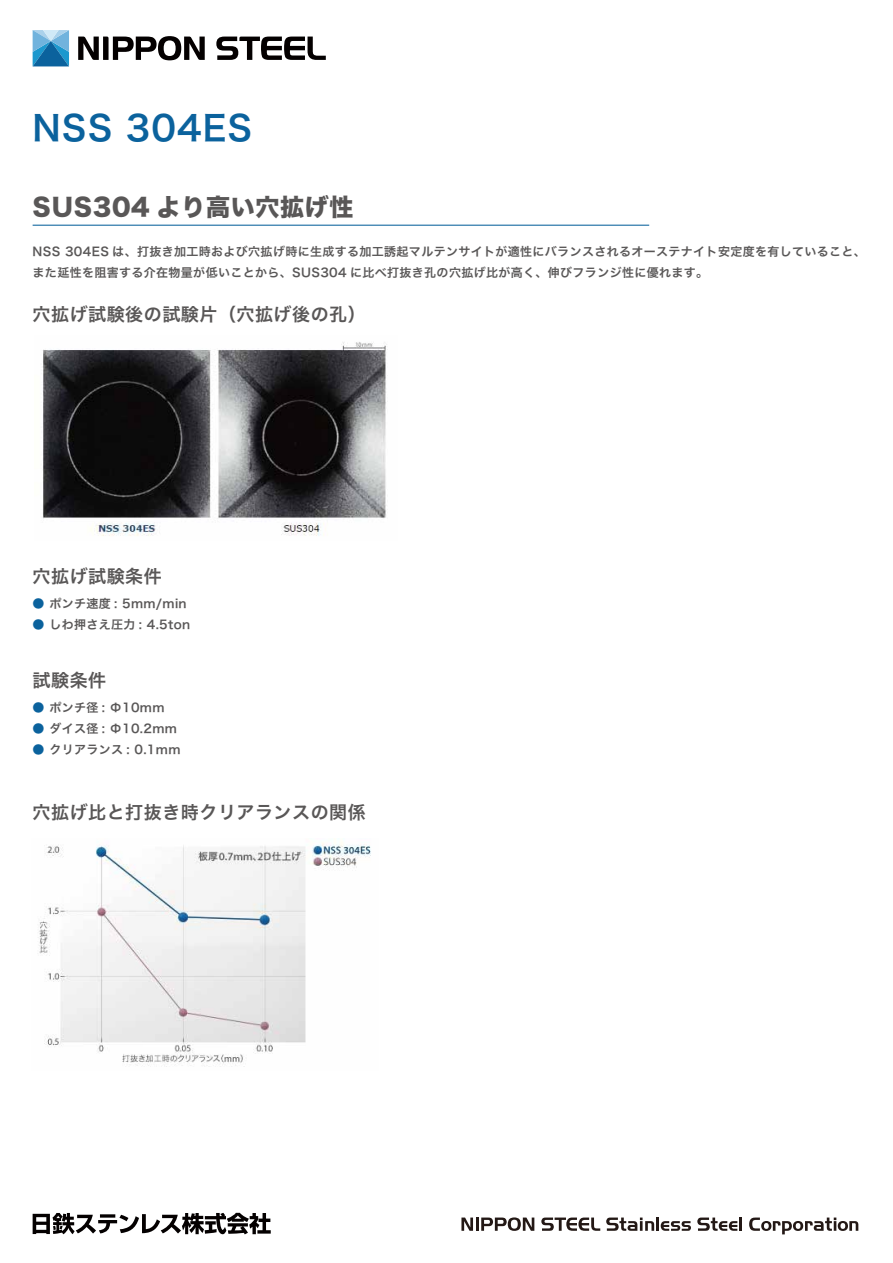
<style>
.page{position:relative;width:893px;height:1263px;background:#fff}
.page>*{position:absolute;margin:0;border:0;box-sizing:border-box;transform-origin:0 0}
.t1{font:34.5px "Hira Kaku Pro W6";letter-spacing:.03em;color:#0b629d}
.t2{font:24px "Hira Kaku Std W8";letter-spacing:.03em;color:#595757}
.t3{font:18px "Hira Kaku Pro W6";letter-spacing:.03em;color:#595757}
.t4{font:12px/21px "Hira Kaku Pro W6";letter-spacing:.03em;color:#595757}
.s1{color:#0b629d}
</style>
<div class="page">
<hr style="left:33px;top:225px;width:616px;height:1px;background:#0b629d">
<img style="left:42px;top:342px;width:346px;height:194px">
<img style="left:38px;top:842px;width:333px;height:225px">
<svg style="left:33px;top:30px;width:36px;height:36px"></svg>
<svg style="left:78px;top:36px;width:127px;height:24px"></svg>
<svg style="left:216px;top:37px;width:110px;height:23px"></svg>
<svg style="left:33px;top:1213px;width:238px;height:21px"></svg>
<svg style="left:461px;top:1217px;width:12px;height:14px"></svg>
<hr style="left:476px;top:1217px;width:3px;height:14px;background:#231815">
<svg style="left:481px;top:1217px;width:53px;height:14px"></svg>
<svg style="left:541px;top:1217px;width:59px;height:14px"></svg>
<svg style="left:606px;top:1217px;width:48px;height:14px"></svg>
<hr style="left:656px;top:1217px;width:3px;height:14px;background:#231815">
<svg style="left:661px;top:1221px;width:30px;height:10px"></svg>
<svg style="left:697px;top:1217px;width:45px;height:14px"></svg>
<svg style="left:749px;top:1217px;width:109px;height:17px"></svg>
<h1 class="t1" style="left:33px;top:97px;width:221px">NSS 304ES</h1>
<h2 class="t2" style="left:33px;top:193px;width:322px">SUS304 より高い穴拡げ性</h2>
<p class="t4" style="left:33px;top:241px;width:835px">NSS 304ES は、打抜き加工時および穴拡げ時に生成する加工誘起マルテンサイトが適性にバランスされるオーステナイト安定度を有していること、また延性を阻害する介在物量が低いことから、SUS304 に比べ打抜き孔の穴拡げ比が高く、伸びフランジ性に優れます。</p>
<h3 class="t3" style="left:33px;top:298px;width:335px">穴拡げ試験後の試験片（穴拡げ後の孔）</h3>
<h3 class="t3" style="left:33px;top:560px;width:131px">穴拡げ試験条件</h3>
<p class="t4" style="left:33px;top:593px;width:156px"><span class="s1">●</span> ポンチ速度 : 5mm/min</p>
<p class="t4" style="left:33px;top:614px;width:159px"><span class="s1">●</span> しわ押さえ圧力 : 4.5ton</p>
<h3 class="t3" style="left:33px;top:664px;width:75px">試験条件</h3>
<p class="t4" style="left:33px;top:696px;width:133px"><span class="s1">●</span> ポンチ径 : Φ10mm</p>
<p class="t4" style="left:33px;top:717px;width:146px"><span class="s1">●</span> ダイス径 : Φ10.2mm</p>
<p class="t4" style="left:33px;top:738px;width:149px"><span class="s1">●</span> クリアランス : 0.1mm</p>
<h3 class="t3" style="left:33px;top:795px;width:335px">穴拡げ比と打抜き時クリアランスの関係</h3>
</div>
